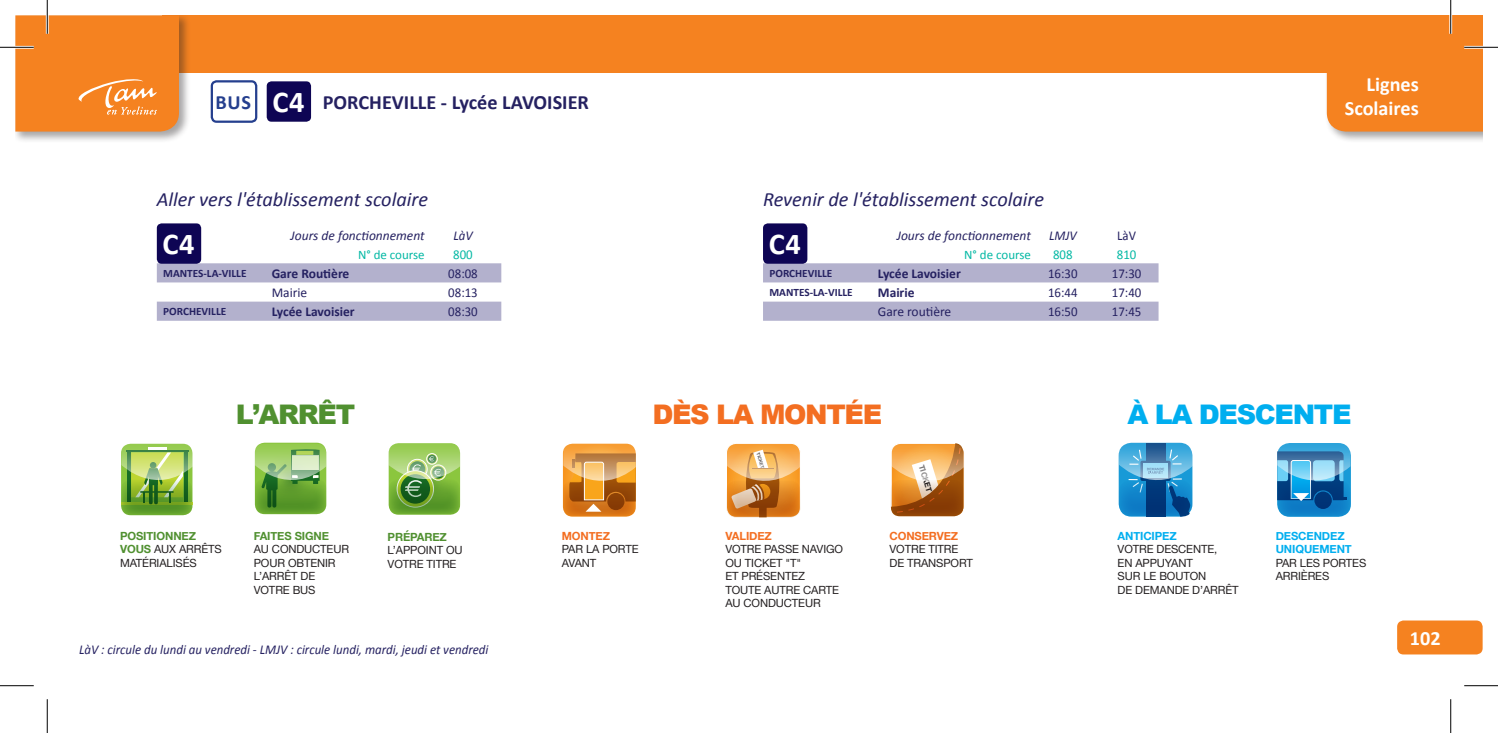
<style>
.page{position:relative;width:1498px;height:733px;background:#fff}
.page>*{position:absolute;margin:0;border:0;box-sizing:border-box;transform-origin:0 0}
.t1{font:700 30.38px "Calibri";color:#fff}
.t2{font:900 27px "Arial";letter-spacing:-.05em;color:#f36e21}
.t3{font:900 27px "Arial";letter-spacing:-.05em;color:#00aeef}
.t4{font:900 27px "Arial";letter-spacing:-.05em;color:#509030}
.t5{font:italic 20.25px "Calibri";color:#252161}
.t6{font:700 20.25px "Calibri";color:#252161}
.t7{font:700 20.25px/24.3px "Calibri";color:#fff;text-align:right}
.t8{font:700 20.25px "Calibri";color:#253f8e}
.t9{font:italic 13.5px "Calibri";color:#252161;scale:.95 1}
.t10{font:13.5px "Calibri";color:#252161;scale:.95 1}
.t11{font:700 13.5px "Calibri";color:#252161}
.t12{font:italic 13.5px "Calibri";color:#252161}
.t13{font:13.5px "Calibri";color:#252161}
.t14{font:13.5px "Calibri";color:#03b8a4;scale:.95 1}
.t15{font:13.05px "Calibri";color:#03b8a4}
.t16{font:11.25px/13.5px "Helvetica Neue";letter-spacing:-.01em;color:#231f20}
.t17{font:700 11.25px "Calibri";color:#252161}
.t18{font:700 11.25px/13.5px "Helvetica Neue";letter-spacing:-.01em;color:#00aeef}
.t19{font:700 11.25px "Helvetica Neue";letter-spacing:-.01em;color:#f36e21}
.t20{font:700 11.25px "Helvetica Neue";letter-spacing:-.01em;color:#509030}
.t21{font:700 7.88px "Helvetica Neue";color:#231f20}
.t22{font:700 4.5px "Helvetica Neue";color:#231f20}
.s1{font-weight:700;color:#509030}
</style>
<div class="page">
<div style="left:267px;top:81px;width:44px;height:41px;background:#0e0554;border-radius:5px"></div>
<div style="left:1324px;top:15px;width:158px;height:128px;background:#231f20;opacity:.4"></div>
<div style="left:1327px;top:73px;width:155px;height:58px;background:#f58220"></div>
<div style="left:162px;top:15px;width:1320px;height:58px;background:#f58220"></div>
<div style="left:15px;top:15px;width:175px;height:128px;background:#231f20;opacity:.4"></div>
<div style="left:15px;top:15px;width:164px;height:116px;background:#f58220"></div>
<div style="left:1397px;top:620px;width:85px;height:34px;background:#f58220;border-radius:6px"></div>
<div style="left:211px;top:80px;width:46px;height:43px;border:2px solid #253f8e;border-radius:5px"></div>
<svg style="left:157px;top:263px;width:344px;height:57px"></svg>
<svg style="left:763px;top:263px;width:395px;height:57px"></svg>
<div style="left:157px;top:223px;width:44px;height:41px;background:#0e0554;border-radius:5px"></div>
<div style="left:763px;top:223px;width:44px;height:41px;background:#0e0554;border-radius:5px"></div>
<svg style="left:563px;top:443px;width:73px;height:73px;background:#d68e3d"></svg>
<svg style="left:726px;top:443px;width:75px;height:74px;background:#e19d51"></svg>
<svg style="left:891px;top:443px;width:73px;height:73px"></svg>
<svg style="left:890px;top:479px;width:73px;height:37px;background:#b16827"></svg>
<svg style="left:1277px;top:480px;width:74px;height:36px"></svg>
<svg style="left:1277px;top:443px;width:74px;height:58px;background:#4694c5"></svg>
<svg style="left:1119px;top:442px;width:74px;height:75px;background:#3b8ec3"></svg>
<svg style="left:255px;top:442px;width:72px;height:72px;background:#a6cf7f"></svg>
<svg style="left:255px;top:478px;width:71px;height:36px;background:#57972d"></svg>
<svg style="left:389px;top:443px;width:72px;height:71px;background:#86b759"></svg>
<svg style="left:121px;top:443px;width:72px;height:72px;background:#8db955"></svg>
<hr style="left:0;top:46px;width:34px;height:3px;background:#fff">
<hr style="left:1464px;top:46px;width:34px;height:3px;background:#fff">
<hr style="left:46px;top:0;width:3px;height:34px;background:#fff">
<hr style="left:1449px;top:0;width:3px;height:34px;background:#fff">
<hr style="left:0;top:47px;width:34px;height:1px;background:#000">
<hr style="left:1464px;top:47px;width:34px;height:1px;background:#000">
<hr style="left:0;top:685px;width:34px;height:1px;background:#000">
<hr style="left:1464px;top:685px;width:34px;height:1px;background:#000">
<hr style="left:47px;top:0;width:1px;height:34px;background:#000">
<hr style="left:47px;top:699px;width:1px;height:33px;background:#000">
<hr style="left:1450px;top:0;width:1px;height:34px;background:#000">
<hr style="left:1450px;top:699px;width:1px;height:33px;background:#000">
<h1 class="t1" style="left:272px;top:83px;width:34px">C4</h1>
<h3 class="t8" style="left:215px;top:90px;width:37px">BUS</h3>
<h3 class="t6" style="left:323px;top:90px;width:268px">PORCHEVILLE - Lycée LAVOISIER</h3>
<h3 class="t5" style="left:157px;top:187px;width:273px">Aller vers l'établissement scolaire</h3>
<h3 class="t5" style="left:763px;top:187px;width:282px">Revenir de l'établissement scolaire</h3>
<p class="t12" style="left:290px;top:227px;width:136px">Jours de fonctionnement</p>
<p class="t9" style="left:453px;top:227px;width:22px">LàV</p>
<p class="t15" style="left:358px;top:246px;width:68px">N° de course</p>
<p class="t14" style="left:453px;top:246px;width:22px">800</p>
<h1 class="t1" style="left:162px;top:225px;width:34px">C4</h1>
<h1 class="t1" style="left:768px;top:225px;width:34px">C4</h1>
<p class="t12" style="left:897px;top:227px;width:136px">Jours de fonctionnement</p>
<p class="t9" style="left:1049px;top:227px;width:31px">LMJV</p>
<p class="t10" style="left:1117px;top:227px;width:21px">LàV</p>
<p class="t15" style="left:964px;top:246px;width:68px">N° de course</p>
<p class="t14" style="left:1053px;top:246px;width:22px">808</p>
<p class="t14" style="left:1117px;top:246px;width:22px">810</p>
<p class="t17" style="left:163px;top:266px;width:85px">MANTES-LA-VILLE</p>
<p class="t11" style="left:272px;top:265px;width:79px">Gare Routière</p>
<p class="t10" style="left:448px;top:265px;width:32px">08:08</p>
<p class="t13" style="left:272px;top:284px;width:37px">Mairie</p>
<p class="t10" style="left:448px;top:284px;width:32px">08:13</p>
<p class="t17" style="left:163px;top:304px;width:65px">PORCHEVILLE</p>
<p class="t11" style="left:272px;top:303px;width:84px">Lycée Lavoisier</p>
<p class="t10" style="left:448px;top:303px;width:32px">08:30</p>
<p class="t17" style="left:769px;top:266px;width:65px">PORCHEVILLE</p>
<p class="t11" style="left:878px;top:265px;width:84px">Lycée Lavoisier</p>
<p class="t10" style="left:1048px;top:265px;width:32px">16:30</p>
<p class="t10" style="left:1112px;top:265px;width:32px">17:30</p>
<p class="t17" style="left:769px;top:285px;width:85px">MANTES-LA-VILLE</p>
<p class="t11" style="left:878px;top:284px;width:38px">Mairie</p>
<p class="t10" style="left:1048px;top:284px;width:32px">16:44</p>
<p class="t10" style="left:1112px;top:284px;width:32px">17:40</p>
<p class="t13" style="left:878px;top:303px;width:75px">Gare routière</p>
<p class="t10" style="left:1048px;top:303px;width:32px">16:50</p>
<p class="t10" style="left:1112px;top:303px;width:32px">17:45</p>
<h3 class="t7" style="left:1344px;top:71px;width:76px">Lignes<br>Scolaires</h3>
<h2 class="t4" style="left:236px;top:394px;width:121px">L’ARRÊT</h2>
<p class="t16" style="left:120px;top:529px;width:103px"><span class="s1">POSITIONNEZ<br>VOUS</span> AUX ARRÊTS<br>MATÉRIALISÉS</p>
<p class="t20" style="left:254px;top:526px;width:77px">FAITES SIGNE</p>
<p class="t16" style="left:254px;top:542px;width:97px">AU CONDUCTEUR<br>POUR OBTENIR<br>L’ARRÊT DE<br>VOTRE BUS</p>
<p class="t20" style="left:388px;top:527px;width:61px">PRÉPAREZ</p>
<p class="t16" style="left:388px;top:544px;width:77px">L’APPOINT OU<br>VOTRE TITRE</p>
<p class="t9" style="left:79px;top:640px;width:432px">LàV : circule du lundi au vendredi - LMJV : circule lundi, mardi, jeudi et vendredi</p>
<p class="t19" style="left:562px;top:526px;width:50px">MONTEZ</p>
<p class="t16" style="left:562px;top:542px;width:78px">PAR LA PORTE<br>AVANT</p>
<h2 class="t2" style="left:652px;top:394px;width:231px">DÈS LA MONTÉE</h2>
<p class="t22" style="left:761px;top:451px;width:17px;rotate:73deg">TICKET</p>
<p class="t21" style="left:927px;top:463px;width:30px;rotate:73deg">TICKET</p>
<p class="t19" style="left:725px;top:526px;width:48px">VALIDEZ</p>
<p class="t16" style="left:725px;top:542px;width:119px">VOTRE PASSE NAVIGO<br>OU TICKET "T"<br>ET PRÉSENTEZ<br>TOUTE AUTRE CARTE<br>AU CONDUCTEUR</p>
<p class="t19" style="left:889px;top:526px;width:70px">CONSERVEZ</p>
<p class="t16" style="left:889px;top:542px;width:85px">VOTRE TITRE<br>DE TRANSPORT</p>
<h2 class="t3" style="left:1127px;top:394px;width:225px">À LA DESCENTE</h2>
<p class="t18" style="left:1117px;top:529px;width:61px">ANTICIPEZ</p>
<p class="t16" style="left:1117px;top:542px;width:123px">VOTRE DESCENTE,<br>EN APPUYANT<br>SUR LE BOUTON<br>DE DEMANDE D’ARRÊT</p>
<p class="t18" style="left:1275px;top:529px;width:78px">DESCENDEZ<br>UNIQUEMENT</p>
<p class="t16" style="left:1275px;top:556px;width:92px">PAR LES PORTES<br>ARRIÈRES</p>
<h3 class="t7" style="left:1410px;top:625px;width:32px">102</h3>
</div>
